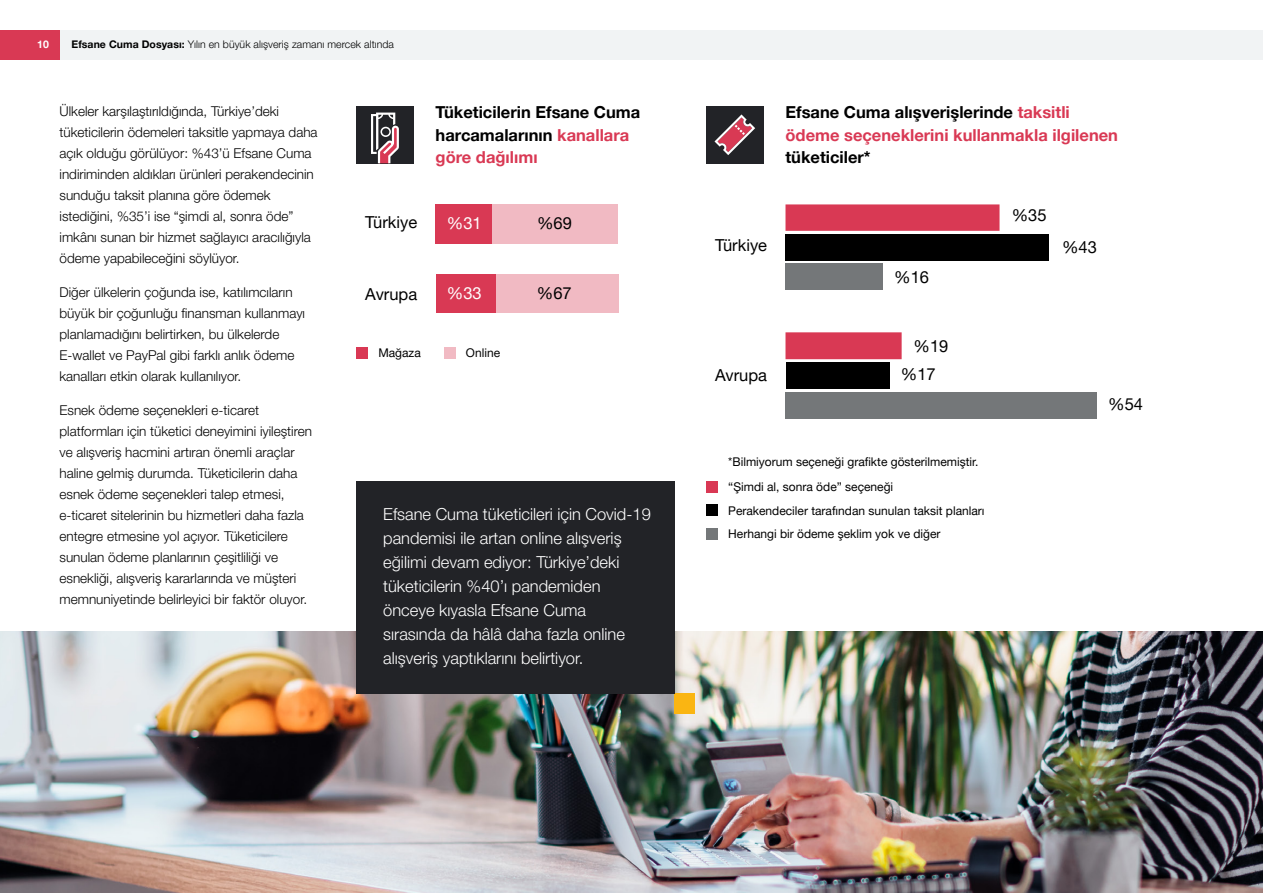
<style>
.page{position:relative;width:1263px;height:893px;background:#fff}
.page>*{position:absolute;margin:0;border:0;box-sizing:border-box;transform-origin:0 0}
.t1{font:300 16.5px/24px "Helvetica Neue LT Pro";color:#fff}
.t2{font:700 16.5px/22.5px "Helvetica Neue LT Pro";color:#d93954}
.t3{font:700 16.5px/22.5px "Helvetica Neue LT Pro";color:#000}
.t4{font:16.5px/27.9px "Helvetica Neue LT Pro";color:#000}
.t5{font:16.5px "Helvetica Neue LT Pro";color:#fff}
.t6{font:300 13.5px/21px "Helvetica Neue LT Pro";color:#000}
.t7{font:12px/23.5px "Helvetica Neue LT Pro";color:#000}
.t8{font:300 10.5px "Helvetica Neue LT Pro";letter-spacing:.005em;color:#000}
.t9{font:700 10.5px "Helvetica Neue LT Pro";color:#fff}
.s1{font-weight:700}
.s2{color:#d93954}
.s3{color:#000}
</style>
<div class="page">
<div style="left:0;top:30px;width:1263px;height:30px;background:#f1f3f4"></div>
<div style="left:0;top:30px;width:60px;height:30px;background:#d93954"></div>
<img style="left:0;top:631px;width:1263px;height:262px">
<div style="left:356px;top:106px;width:58px;height:57px;background:#222327"></div>
<div style="left:436px;top:204px;width:57px;height:39px;background:#d93954"></div>
<div style="left:493px;top:204px;width:125px;height:39px;background:#f1bac3"></div>
<div style="left:436px;top:274px;width:183px;height:39px;background:#f1bac3"></div>
<div style="left:436px;top:274px;width:59px;height:39px;background:#d93954"></div>
<div style="left:356px;top:347px;width:12px;height:11px;background:#d93854"></div>
<div style="left:706px;top:481px;width:12px;height:11px;background:#d93854"></div>
<div style="left:706px;top:504px;width:12px;height:12px;background:#000"></div>
<div style="left:706px;top:528px;width:12px;height:12px;background:#747779"></div>
<div style="left:444px;top:347px;width:11px;height:11px;background:#f1bac3"></div>
<svg style="left:371px;top:113px;width:28px;height:50px"></svg>
<svg style="left:785px;top:204px;width:214px;height:155px"></svg>
<div style="left:785px;top:234px;width:264px;height:27px;background:#000"></div>
<div style="left:785px;top:264px;width:98px;height:26px;background:#747779"></div>
<div style="left:785px;top:392px;width:312px;height:26px;background:#747779"></div>
<div style="left:785px;top:362px;width:104px;height:27px;background:#000"></div>
<div style="left:706px;top:106px;width:58px;height:57px;background:#222327"></div>
<svg style="left:714px;top:114px;width:41px;height:41px"></svg>
<div style="left:675px;top:694px;width:20px;height:20px;background:#fab512"></div>
<div style="left:356px;top:481px;width:319px;height:213px;background:#222327"></div>
<p class="t9" style="left:37px;top:38px;width:13px">10</p>
<p class="t8" style="left:72px;top:38px;width:324px"><span class="s1">Efsane Cuma Dosyası:</span> Yılın en büyük alışveriş zamanı mercek altında</p>
<p class="t6" style="left:60px;top:100px;width:260px">Ülkeler karşılaştırıldığında, Türkiye’deki tüketicilerin ödemeleri taksitle yapmaya daha açık olduğu görülüyor: %43’ü Efsane Cuma indiriminden aldıkları ürünleri perakendecinin sunduğu taksit planına göre ödemek istediğini, %35’i ise “şimdi al, sonra öde” imkânı sunan bir hizmet sağlayıcı aracılığıyla ödeme yapabileceğini söylüyor.</p>
<p class="t6" style="left:60px;top:281px;width:247px">Diğer ülkelerin çoğunda ise, katılımcıların büyük bir çoğunluğu finansman kullanmayı planlamadığını belirtirken, bu ülkelerde E-wallet ve PayPal gibi farklı anlık ödeme kanalları etkin olarak kullanılıyor.</p>
<p class="t6" style="left:60px;top:399px;width:254px">Esnek ödeme seçenekleri e-ticaret platformları için tüketici deneyimini iyileştiren ve alışveriş hacmini artıran önemli araçlar haline gelmiş durumda. Tüketicilerin daha esnek ödeme seçenekleri talep etmesi, e-ticaret sitelerinin bu hizmetleri daha fazla entegre etmesine yol açıyor. Tüketicilere sunulan ödeme planlarının çeşitliliği ve esnekliği, alışveriş kararlarında ve müşteri memnuniyetinde belirleyici bir faktör oluyor.</p>
<p class="t3" style="left:436px;top:101px;width:206px">Tüketicilerin Efsane Cuma harcamalarının <span class="s2">kanallara göre dağılımı</span></p>
<p class="t2" style="left:785px;top:101px;width:334px"><span class="s3">Efsane Cuma alışverişlerinde</span> taksitli ödeme seçeneklerini kullanmakla ilgilenen</p>
<p class="t3" style="left:785px;top:146px;width:87px">tüketiciler*</p>
<p class="t4" style="left:365px;top:207px;width:53px">Türkiye</p>
<p class="t5" style="left:447px;top:213px;width:36px">%31</p>
<p class="t4" style="left:537px;top:209px;width:36px">%69</p>
<p class="t4" style="left:1012px;top:201px;width:36px">%35</p>
<p class="t4" style="left:715px;top:231px;width:53px">Türkiye</p>
<p class="t4" style="left:1062px;top:233px;width:36px">%43</p>
<p class="t4" style="left:894px;top:262px;width:36px">%16</p>
<p class="t4" style="left:365px;top:279px;width:53px">Avrupa</p>
<p class="t5" style="left:447px;top:283px;width:36px">%33</p>
<p class="t4" style="left:537px;top:279px;width:36px">%67</p>
<p class="t7" style="left:378px;top:340px;width:44px">Mağaza</p>
<p class="t7" style="left:466px;top:340px;width:36px">Online</p>
<p class="t4" style="left:715px;top:361px;width:53px">Avrupa</p>
<p class="t4" style="left:901px;top:332px;width:49px;text-indent:13px">%19 %17</p>
<p class="t4" style="left:1108px;top:390px;width:36px">%54</p>
<p class="t1" style="left:383px;top:502px;width:269px">Efsane Cuma tüketicileri için Covid-19 pandemisi ile artan online alışveriş eğilimi devam ediyor: Türkiye’deki tüketicilerin %40’ı pandemiden önceye kıyasla Efsane Cuma sırasında da hâlâ daha fazla online alışveriş yaptıklarını belirtiyor.</p>
<p class="t7" style="left:728px;top:449px;width:252px">*Bilmiyorum seçeneği grafikte gösterilmemiştir.</p>
<p class="t7" style="left:728px;top:498px;width:258px">Perakendeciler tarafından sunulan taksit planları<br>Herhangi bir ödeme şeklim yok ve diğer</p>
<p class="t7" style="left:728px;top:475px;width:166px">“Şimdi al, sonra öde” seçeneği</p>
</div>
